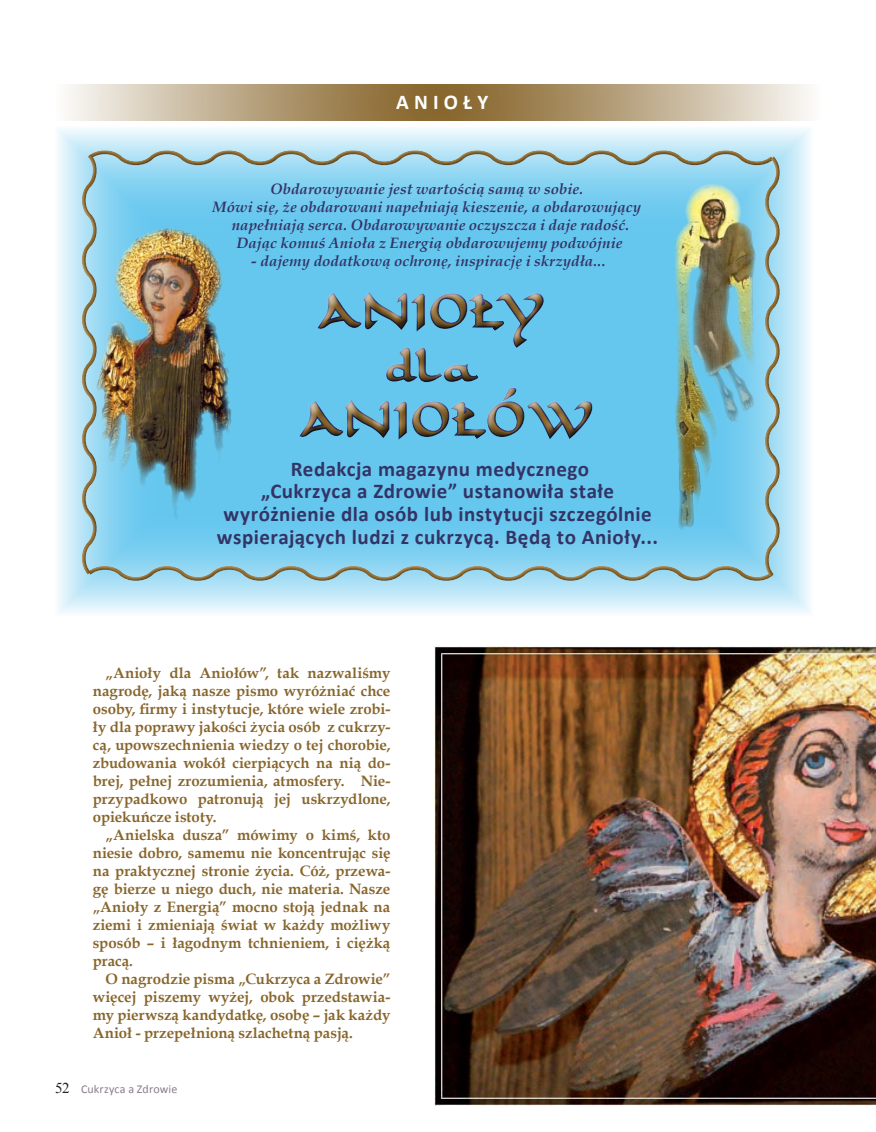
<style>
.page{position:relative;width:876px;height:1132px;background:#fff}
.page>*{position:absolute;margin:0;border:0;box-sizing:border-box;transform-origin:0 0}
.t1{font:54px/54px "Quiet Gothicpl";letter-spacing:.065em;color:#88662c;text-align:center}
.t2{font:700 21px/22.5px "Calibri";letter-spacing:.02em;color:#333466;text-align:center}
.t3{font:700 21px "Calibri";color:#fff}
.t4{font:700 15px "Book Antiqua";color:#88662c}
.t5{font:italic 700 15px/18px "Book Antiqua";letter-spacing:.01em;color:#333466;text-align:center}
.t6{font:12px "Calibri";letter-spacing:.01em;color:#8b7c8a}
.s1{font-family:"Times New Roman";font-size:15px;color:#231f20}
</style>
<div class="page">
<svg style="left:58px;top:129px;width:753px;height:485px;background:#d3eef9"></svg>
<svg style="left:68px;top:84px;width:741px;height:36px;background:#b9a583"></svg>
<svg style="left:79px;top:147px;width:701px;height:434px;background:#74c0dc"></svg>
<div style="left:79px;top:154px;width:15px;height:420px;background:#fff;opacity:.75"></div>
<div style="left:84px;top:154px;width:13px;height:420px;background:#231f20;opacity:.75"></div>
<img style="left:89px;top:223px;width:153px;height:306px">
<img style="left:435px;top:646px;width:441px;height:458px">
<h2 class="t3" style="left:396px;top:89px;width:94px">A N I O Ł Y</h2>
<p class="t5" style="left:213px;top:179px;width:430px">Obdarowywanie jest wartością samą w sobie.<br>Mówi się, że obdarowani napełniają kieszenie, a obdarowujący napełniają serca. Obdarowywanie oczyszcza i daje radość.<br>Dając komuś Anioła z Energią obdarowujemy podwójnie</p>
<p class="t5" style="left:251px;top:251px;width:356px">- dajemy dodatkową ochronę, inspirację i skrzydła...</p>
<h1 class="t1" style="left:301px;top:286px;width:292px">ANIOŁY dla<br>ANIOŁÓW</h1>
<p class="t2" style="left:217px;top:456px;width:443px">Redakcja magazynu medycznego<br>„Cukrzyca a Zdrowie” ustanowiła stałe wyróżnienie dla osób lub instytucji szczególnie wspierających ludzi z cukrzycą. Będą to Anioły...</p>
<p class="t4" style="left:106px;top:662px;width:286px">„Anioły dla Aniołów”, tak nazwaliśmy</p>
<p class="t4" style="left:93px;top:680px;width:299px">nagrodę, jaką nasze pismo wyróżniać chce</p>
<p class="t4" style="left:93px;top:698px;width:299px">osoby, firmy i instytucje, które wiele zrobi-</p>
<p class="t4" style="left:93px;top:716px;width:299px">ły dla poprawy jakości życia osób z cukrzy-</p>
<p class="t4" style="left:93px;top:734px;width:299px">cą, upowszechnienia wiedzy o tej chorobie,</p>
<p class="t4" style="left:93px;top:752px;width:299px">zbudowania wokół cierpiących na nią do-</p>
<p class="t4" style="left:93px;top:770px;width:299px">brej, pełnej zrozumienia, atmosfery. Nie-</p>
<p class="t4" style="left:93px;top:788px;width:299px">przypadkowo patronują jej uskrzydlone,</p>
<p class="t4" style="left:93px;top:806px;width:125px">opiekuńcze istoty.</p>
<p class="t4" style="left:106px;top:824px;width:286px">„Anielska dusza” mówimy o kimś, kto</p>
<p class="t4" style="left:93px;top:842px;width:299px">niesie dobro, samemu nie koncentrując się</p>
<p class="t4" style="left:93px;top:860px;width:299px">na praktycznej stronie życia. Cóż, przewa-</p>
<p class="t4" style="left:93px;top:878px;width:299px">gę bierze u niego duch, nie materia. Nasze</p>
<p class="t4" style="left:93px;top:896px;width:299px">„Anioły z Energią” mocno stoją jednak na</p>
<p class="t4" style="left:93px;top:914px;width:299px">ziemi i zmieniają świat w każdy możliwy</p>
<p class="t4" style="left:93px;top:932px;width:299px">sposób – i łagodnym tchnieniem, i ciężką</p>
<p class="t4" style="left:93px;top:950px;width:42px">pracą.</p>
<p class="t4" style="left:106px;top:968px;width:286px">O nagrodzie pisma „Cukrzyca a Zdrowie”</p>
<p class="t4" style="left:93px;top:986px;width:299px">więcej piszemy wyżej, obok przedstawia-</p>
<p class="t4" style="left:93px;top:1004px;width:299px">my pierwszą kandydatkę, osobę – jak każdy</p>
<p class="t4" style="left:93px;top:1022px;width:262px">Anioł - przepełnioną szlachetną pasją.</p>
<p class="t6" style="left:55px;top:1080px;width:124px"><span class="s1">52</span> Cukrzyca a Zdrowie</p>
</div>
